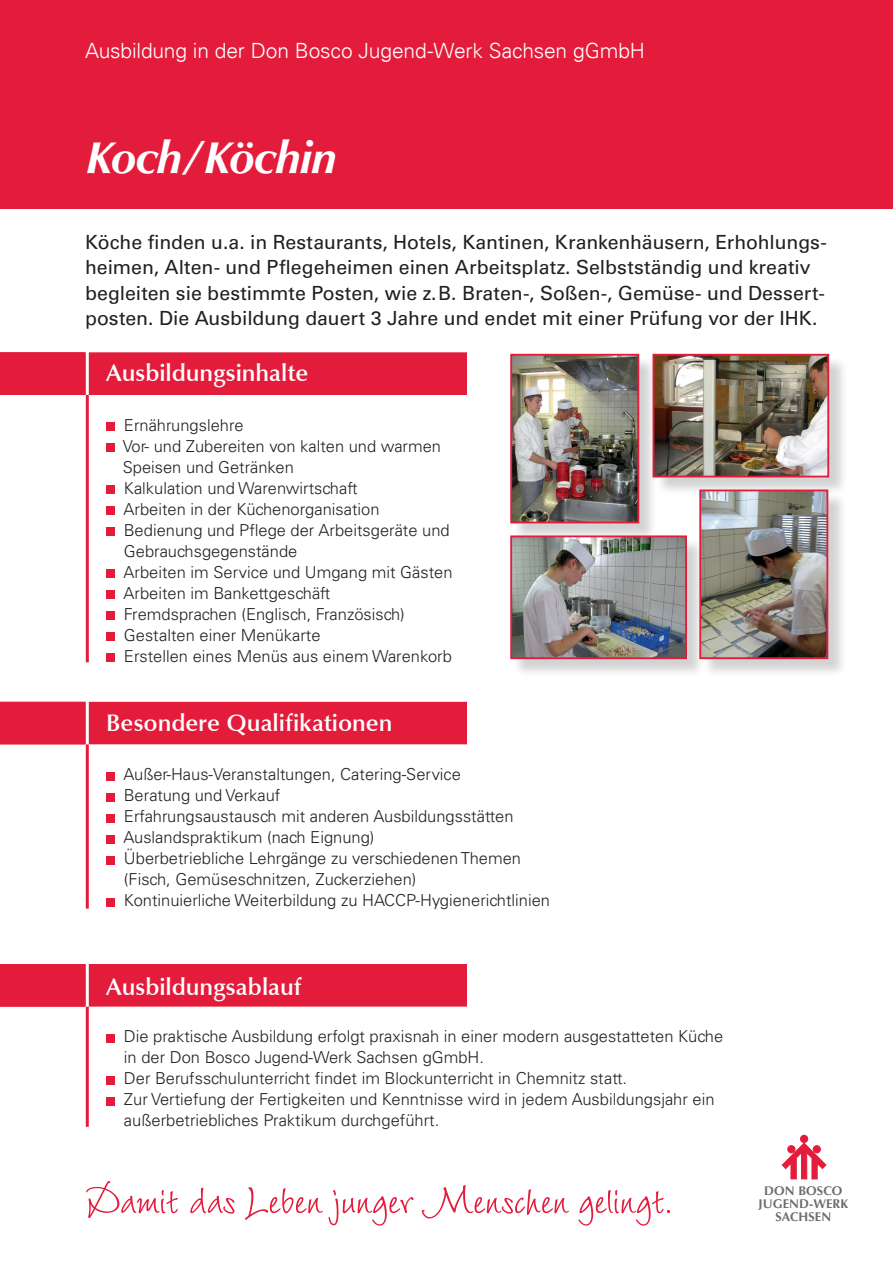
<style>
.page{position:relative;width:893px;height:1263px;background:#fff}
.page>*{position:absolute;margin:0;border:0;box-sizing:border-box;transform-origin:0 0}
.t1{font:55.5px "Wiesbaden Swing LT";letter-spacing:-.01em;color:#e41c3b}
.t2{font:italic 700 45px "Optima";letter-spacing:-.01em;color:#fff}
.t3{font:600 24px "Optima LT";color:#fff}
.t4{font:300 21px "Univers LT";letter-spacing:-.01em;color:#fff}
.t5{font:19.5px/25.5px "Univers";color:#231f20}
.t6{font:300 16.5px/21px "Univers";color:#231f20}
.t7{font:700 12.75px/13px "Optima";letter-spacing:.005em;color:#6c6d70;text-align:center}
</style>
<div class="page">
<div style="left:0;top:0;width:893px;height:208px;background:#e41c3b"></div>
<div style="left:512px;top:356px;width:336px;height:322px;background:#231f20;opacity:.2"></div>
<img style="left:655px;top:357px;width:171px;height:117px">
<div style="left:652px;top:354px;width:177px;height:123px;border:2px solid #e41c3b"></div>
<img style="left:513px;top:357px;width:123px;height:163px">
<div style="left:510px;top:354px;width:129px;height:169px;border:2px solid #e41c3b"></div>
<img style="left:513px;top:538px;width:171px;height:118px">
<div style="left:510px;top:535px;width:177px;height:124px;border:2px solid #e41c3b"></div>
<img style="left:702px;top:492px;width:123px;height:164px">
<div style="left:699px;top:489px;width:129px;height:170px;border:2px solid #e41c3b"></div>
<div style="left:0;top:353px;width:466px;height:41px;background:#e41c3b"></div>
<div style="left:0;top:352px;width:467px;height:43px;border:2px solid #e41c3b"></div>
<svg style="left:0;top:352px;width:85px;height:43px"></svg>
<div style="left:106px;top:422px;width:9px;height:9px;background:#e41c3b"></div>
<div style="left:106px;top:443px;width:9px;height:9px;background:#e41c3b"></div>
<div style="left:106px;top:485px;width:9px;height:9px;background:#e41c3b"></div>
<div style="left:106px;top:506px;width:9px;height:9px;background:#e41c3b"></div>
<div style="left:106px;top:527px;width:9px;height:9px;background:#e41c3b"></div>
<div style="left:106px;top:569px;width:9px;height:9px;background:#e41c3b"></div>
<div style="left:106px;top:590px;width:9px;height:9px;background:#e41c3b"></div>
<div style="left:106px;top:611px;width:9px;height:9px;background:#e41c3b"></div>
<div style="left:106px;top:632px;width:9px;height:9px;background:#e41c3b"></div>
<div style="left:106px;top:653px;width:9px;height:9px;background:#e41c3b"></div>
<div style="left:0;top:702px;width:466px;height:42px;background:#e41c3b"></div>
<div style="left:106px;top:772px;width:9px;height:8px;background:#e41c3b"></div>
<div style="left:106px;top:793px;width:9px;height:8px;background:#e41c3b"></div>
<div style="left:106px;top:814px;width:9px;height:8px;background:#e41c3b"></div>
<div style="left:106px;top:835px;width:9px;height:8px;background:#e41c3b"></div>
<div style="left:106px;top:856px;width:9px;height:8px;background:#e41c3b"></div>
<div style="left:106px;top:898px;width:9px;height:8px;background:#e41c3b"></div>
<div style="left:0;top:965px;width:466px;height:41px;background:#e41c3b"></div>
<div style="left:0;top:964px;width:467px;height:43px;border:2px solid #e41c3b"></div>
<svg style="left:0;top:964px;width:85px;height:43px"></svg>
<div style="left:106px;top:1034px;width:9px;height:8px;background:#e41c3b"></div>
<div style="left:106px;top:1076px;width:9px;height:8px;background:#e41c3b"></div>
<div style="left:106px;top:1097px;width:9px;height:8px;background:#e41c3b"></div>
<hr style="left:86px;top:335px;width:3px;height:749px;background:#fff">
<hr style="left:86px;top:395px;width:3px;height:267px;background:#e41c3b">
<hr style="left:86px;top:744px;width:3px;height:165px;background:#e41c3b">
<hr style="left:86px;top:1007px;width:3px;height:120px;background:#e41c3b">
<svg style="left:782px;top:1143px;width:44px;height:36px"></svg>
<div style="left:788px;top:1145px;width:7px;height:8px;background:#e41c3b;border-radius:50%"></div>
<div style="left:788px;top:1145px;width:7px;height:8px;border:1px solid #e41c3b;border-radius:50%"></div>
<div style="left:813px;top:1145px;width:7px;height:8px;background:#e41c3b;border-radius:50%"></div>
<div style="left:813px;top:1145px;width:7px;height:8px;border:1px solid #e41c3b;border-radius:50%"></div>
<div style="left:800px;top:1135px;width:8px;height:7px;background:#e41c3b;border-radius:50%"></div>
<div style="left:800px;top:1135px;width:8px;height:7px;border:1px solid #e41c3b;border-radius:50%"></div>
<p class="t4" style="left:85px;top:38px;width:562px">Ausbildung in der Don Bosco Jugend-Werk Sachsen gGmbH</p>
<h2 class="t2" style="left:85px;top:131px;width:253px">Koch / Köchin</h2>
<p class="t5" style="left:85px;top:229px;width:743px">Köche finden u.a. in Restaurants, Hotels, Kantinen, Krankenhäusern, Erhohlungs&shy;heimen, Alten- und Pflegeheimen einen Arbeitsplatz. Selbstständig und kreativ begleiten sie bestimmte Posten, wie z. B. Braten-, Soßen-, Gemüse- und Dessert&shy;posten. Die Ausbildung dauert 3 Jahre und endet mit einer Prüfung vor der IHK.</p>
<h3 class="t3" style="left:106px;top:359px;width:203px">Ausbildungsinhalte</h3>
<p class="t6" style="left:123px;top:414px;width:331px">Ernährungslehre<br>Vor- und Zubereiten von kalten und warmen Speisen und Getränken<br>Kalkulation und Warenwirtschaft<br>Arbeiten in der Küchenorganisation Bedienung und Pflege der Arbeitsgeräte und Gebrauchsgegenstände<br>Arbeiten im Service und Umgang mit Gästen Arbeiten im Bankettgeschäft<br>Fremdsprachen (Englisch, Französisch)<br>Gestalten einer Menükarte<br>Erstellen eines Menüs aus einem Warenkorb</p>
<h3 class="t3" style="left:106px;top:708px;width:288px">Besondere Qualifikationen</h3>
<p class="t6" style="left:124px;top:764px;width:428px">Außer-Haus-Veranstaltungen, Catering-Service<br>Beratung und Verkauf<br>Erfahrungsaustausch mit anderen Ausbildungsstätten Auslandspraktikum (nach Eignung)<br>Überbetriebliche Lehrgänge zu verschiedenen Themen (Fisch, Gemüseschnitzen, Zuckerziehen)<br>Kontinuierliche Weiterbildung zu HACCP-Hygienerichtlinien</p>
<h3 class="t3" style="left:106px;top:973px;width:197px">Ausbildungsablauf</h3>
<p class="t6" style="left:124px;top:1026px;width:601px">Die praktische Ausbildung erfolgt praxisnah in einer modern ausgestatteten Küche in der Don Bosco Jugend-Werk Sachsen gGmbH.<br>Der Berufsschulunterricht findet im Blockunterricht in Chemnitz statt.<br>Zur Vertiefung der Fertigkeiten und Kenntnisse wird in jedem Ausbildungsjahr ein außerbetriebliches Praktikum durchgeführt.</p>
<h1 class="t1" style="left:84px;top:1169px;width:591px">Damit das Leben junger Menschen gelingt.</h1>
<p class="t7" style="left:758px;top:1184px;width:91px">DON BOSCO<br>JUGEND-WERK<br>SACHSEN</p>
</div>
